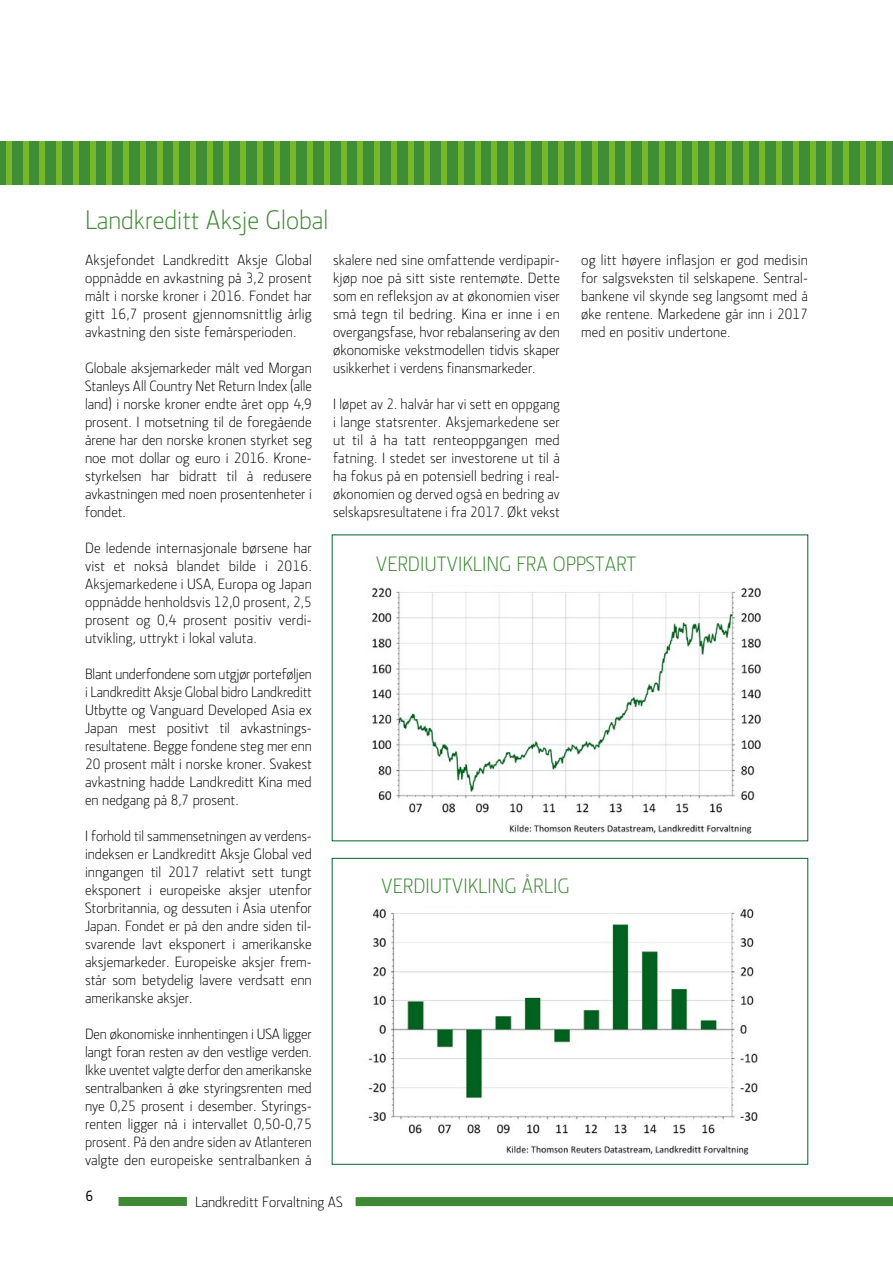
<style>
.page{position:relative;width:893px;height:1263px;background:#fff}
.page>*{position:absolute;margin:0;border:0;box-sizing:border-box;transform-origin:0 0}
.t1{font:300 27px "Section LK";color:#3d8934}
.t2{font:300 21px "Section LK";color:#3d8934}
.t3{font:300 15px/18px "Section LK";color:#000;text-align:justify}
.t4{font:500 15px "Section LK";color:#000}
</style>
<div class="page">
<div style="left:119px;top:1197px;width:68px;height:9px;background:#3d8934"></div>
<div style="left:356px;top:1197px;width:537px;height:9px;background:#3d8934"></div>
<svg style="left:0;top:142px;width:893px;height:42px;fill:#3f8d35"></svg>
<img style="left:372px;top:587px;width:389px;height:247px">
<div style="left:332px;top:858px;width:476px;height:306px;background:#fff;border:1px solid #00652a"></div>
<img style="left:368px;top:908px;width:390px;height:247px">
<h1 class="t1" style="left:85px;top:205px;width:245px">Landkreditt Aksje Global</h1>
<p class="t3" style="left:85px;top:251px;width:228px">Aksjefondet Landkreditt Aksje Global oppnådde en avkastning på 3,2 prosent målt i norske kroner i 2016. Fondet har gitt 16,7 prosent gjennomsnittlig årlig avkastning den siste femårsperioden.</p>
<p class="t3" style="left:85px;top:359px;width:228px">Globale aksjemarkeder målt ved Morgan Stanleys All Country Net Return Index (alle land) i norske kroner endte året opp 4,9 prosent. I motsetning til de foregående årene har den norske kronen styrket seg noe mot dollar og euro i 2016. Krone&shy;styrkelsen har bidratt til å redusere avkastningen med noen prosentenheter i fondet.</p>
<p class="t3" style="left:85px;top:539px;width:228px">De ledende internasjonale børsene har vist et nokså blandet bilde i 2016.<br>Aksjemarkedene i USA, Europa og Japan oppnådde henholdsvis 12,0 prosent, 2,5 prosent og 0,4 prosent positiv verdi&shy;utvikling, uttrykt i lokal valuta.</p>
<p class="t3" style="left:85px;top:665px;width:228px">Blant underfondene som utgjør porteføljen i Landkreditt Aksje Global bidro Landkreditt Utbytte og Vanguard Developed Asia ex Japan mest positivt til avkastnings&shy;resultatene. Begge fondene steg mer enn 20 prosent målt i norske kroner. Svakest avkastning hadde Landkreditt Kina med en nedgang på 8,7 prosent.</p>
<p class="t3" style="left:85px;top:827px;width:228px">I forhold til sammensetningen av verdens&shy;indeksen er Landkreditt Aksje Global ved inngangen til 2017 relativt sett tungt eksponert i europeiske aksjer utenfor Storbritannia, og dessuten i Asia utenfor Japan. Fondet er på den andre siden til&shy;svarende lavt eksponert i amerikanske aksjemarkeder. Europeiske aksjer frem&shy;står som betydelig lavere verdsatt enn amerikanske aksjer.</p>
<p class="t3" style="left:85px;top:1025px;width:228px">Den økonomiske innhentingen i USA ligger langt foran resten av den vestlige verden.<br>Ikke uventet valgte derfor den amerikanske sentralbanken å øke styringsrenten med nye 0,25 prosent i desember. Styrings&shy;renten ligger nå i intervallet 0,50-0,75 prosent. På den andre siden av Atlanteren valgte den europeiske sentralbanken å</p>
<p class="t3" style="left:333px;top:251px;width:228px">skalere ned sine omfattende verdipapir&shy;kjøp noe på sitt siste rentemøte. Dette som en refleksjon av at økonomien viser små tegn til bedring. Kina er inne i en overgangsfase, hvor rebalansering av den økonomiske vekstmodellen tidvis skaper usikkerhet i verdens finansmarkeder.</p>
<p class="t3" style="left:333px;top:395px;width:228px">I løpet av 2. halvår har vi sett en oppgang i lange statsrenter. Aksjemarkedene ser ut til å ha tatt renteoppgangen med fatning. I stedet ser investorene ut til å ha fokus på en potensiell bedring i real&shy;økonomien og derved også en bedring av selskapsresultatene i fra 2017. Økt vekst</p>
<p class="t3" style="left:581px;top:251px;width:228px">og litt høyere inflasjon er god medisin for salgsveksten til selskapene. Sentral&shy;bankene vil skynde seg langsomt med å øke rentene. Markedene går inn i 2017 med en positiv undertone.</p>
<h2 class="t2" style="left:376px;top:552px;width:262px">VERDIUTVIKLING FRA OPPSTART</h2>
<h2 class="t2" style="left:381px;top:874px;width:190px">VERDIUTVIKLING ÅRLIG</h2>
<p class="t4" style="left:86px;top:1187px;width:9px">6</p>
<p class="t3" style="left:195px;top:1193px;width:149px">Landkreditt Forvaltning AS</p>
</div>
